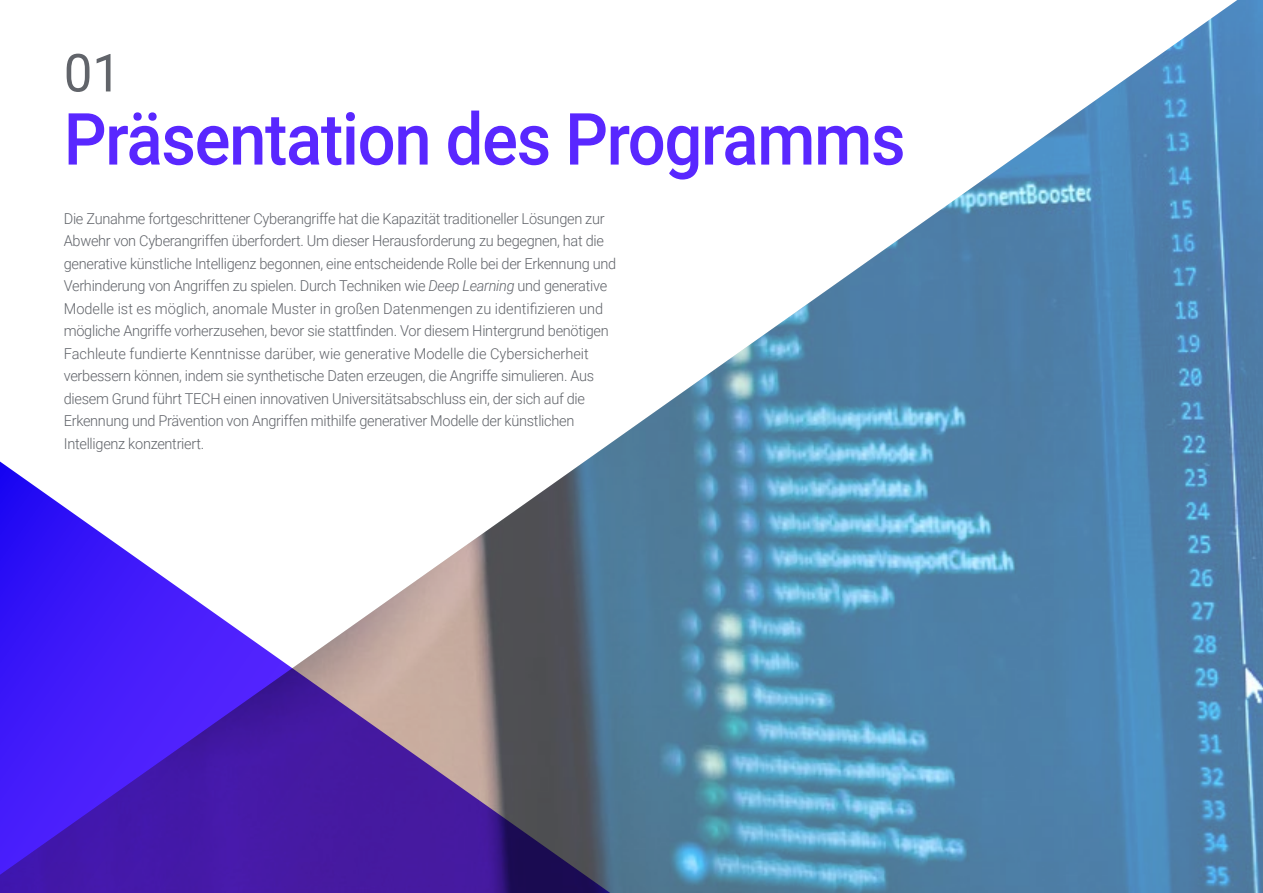
<style>
.page{position:relative;width:1263px;height:893px;background:#fff}
.page>*{position:absolute;margin:0;border:0;box-sizing:border-box;transform-origin:0 0}
.t1{font:500 72px "Roboto";letter-spacing:-.02em;color:#5927ff;scale:.93 1}
.t2{font:52.5px "Roboto";color:#61646a}
.t3{font:300 15px/22.5px "Roboto";letter-spacing:-.02em;color:#61646a}
.s1{font-style:italic}
</style>
<div class="page">
<img style="left:606px;top:0;width:657px;height:893px">
<svg style="left:0;top:446px;width:640px;height:447px"></svg>
<h2 class="t2" style="left:64px;top:36px;width:59px">01</h2>
<h1 class="t1" style="left:64px;top:89px;width:907px">Präsentation des Programms</h1>
<p class="t3" style="left:64px;top:207px;width:554px">Die Zunahme fortgeschrittener Cyberangriffe hat die Kapazität traditioneller Lösungen zur Abwehr von Cyberangriffen überfordert. Um dieser Herausforderung zu begegnen, hat die generative künstliche Intelligenz begonnen, eine entscheidende Rolle bei der Erkennung und Verhinderung von Angriffen zu spielen. Durch Techniken wie <span class="s1">Deep Learning</span> und generative Modelle ist es möglich, anomale Muster in großen Datenmengen zu identifizieren und mögliche Angriffe vorherzusehen, bevor sie stattfinden. Vor diesem Hintergrund benötigen Fachleute fundierte Kenntnisse darüber, wie generative Modelle die Cybersicherheit verbessern können, indem sie synthetische Daten erzeugen, die Angriffe simulieren. Aus diesem Grund führt TECH einen innovativen Universitätsabschluss ein, der sich auf die Erkennung und Prävention von Angriffen mithilfe generativer Modelle der künstlichen Intelligenz konzentriert.</p>
</div>
